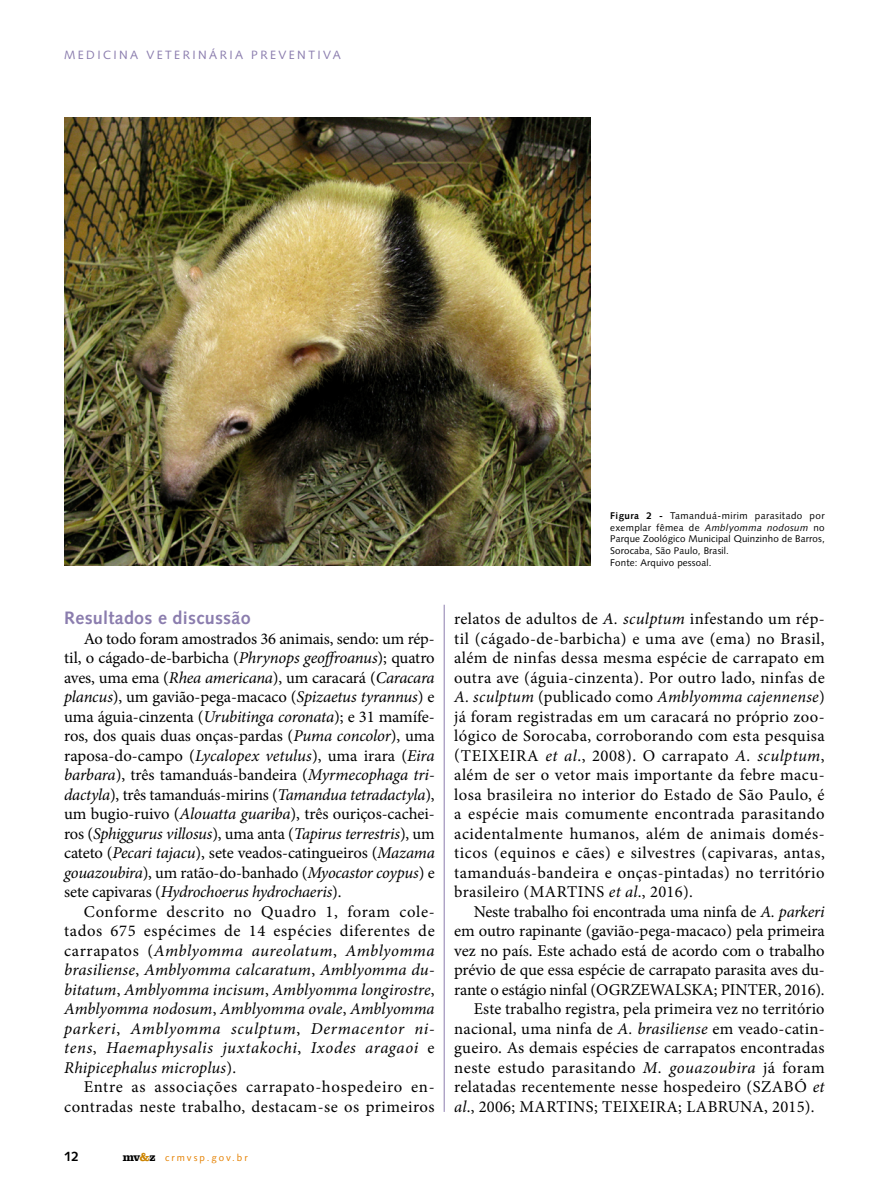
<style>
.page{position:relative;width:893px;height:1191px;background:#fff}
.page>*{position:absolute;margin:0;border:0;box-sizing:border-box;transform-origin:0 0}
.t1{font:700 18px "Syntax LT Std";letter-spacing:.015em;color:#8b7dae}
.t2{font:16.5px/19.5px "Minion Pro";letter-spacing:.01em;color:#000;text-align:justify}
.t3{font:italic 16.5px/19.5px "Minion Pro";letter-spacing:.02em;color:#000;text-align:justify}
.t4{font:16.5px "Minion Pro";letter-spacing:-.01em;color:#000}
.t5{font:16.5px/19.5px "Minion Pro";letter-spacing:.035em;color:#000;text-align:right}
.t6{font:700 13.5px "Syntax LT Std";color:#000}
.t7{font:12px "Syntax LT Std";letter-spacing:.2em;color:#8b7dae}
.t8{font:9.75px/11.7px "Syntax LT Std";letter-spacing:.015em;color:#000}
.t9{font:9.75px "Syntax LT Std";letter-spacing:.2em;color:#e58100}
.s1{font-style:italic}
.s2{font-style:normal}
.s3{font-family:"Clarendon LT Std";font-weight:700;font-size:12px;color:#000}
.s4{font-family:"Clarendon LT Std";font-weight:700;font-size:12px;color:#cc8400}
.s5{font-weight:700}
</style>
<div class="page">
<hr style="left:444px;top:605px;width:1px;height:507px;background:#8b7dae">
<img style="left:64px;top:117px;width:527px;height:449px">
<p class="t7" style="left:64px;top:47px;width:278px">MEDICINA VETERINÁRIA PREVENTIVA</p>
<p class="t1" style="left:64px;top:607px;width:188px">Resultados e discussão</p>
<p class="t2" style="left:64px;top:629px;width:372px;text-indent:20px">Ao todo foram amostrados 36 animais, sendo: um rép&shy;til, o cágado-de-barbicha (<span class="s1">Phrynops geoffroanus</span>); quatro aves, uma ema (<span class="s1">Rhea americana</span>), um caracará (<span class="s1">Caracara plancus</span>), um gavião-pega-macaco (<span class="s1">Spizaetus tyrannus</span>) e uma águia-cinzenta (<span class="s1">Urubitinga coronata</span>); e 31 mamífe&shy;ros, dos quais duas onças-pardas (<span class="s1">Puma concolor</span>), uma raposa-do-campo (<span class="s1">Lycalopex vetulus</span>), uma irara (<span class="s1">Eira barbara</span>), três tamanduás-bandeira (<span class="s1">Myrmecophaga tri&shy;dactyla</span>), três tamanduás-mirins (<span class="s1">Tamandua tetradactyla</span>), um bugio-ruivo (<span class="s1">Alouatta guariba</span>), três ouriços-cachei&shy;ros (<span class="s1">Sphiggurus villosus</span>), uma anta (<span class="s1">Tapirus terrestris</span>), um cateto (<span class="s1">Pecari tajacu</span>), sete veados-catingueiros (<span class="s1">Mazama gouazoubira</span>), um ratão-do-banhado (<span class="s1">Myocastor coypus</span>) e sete capivaras (<span class="s1">Hydrochoerus hydrochaeris</span>).</p>
<p class="t3" style="left:64px;top:901px;width:372px;text-indent:20px"><span class="s2">Conforme descrito no Quadro 1, foram cole&shy;tados 675 espécimes de 14 espécies diferentes de carrapatos (</span>Amblyomma aureolatum<span class="s2">,</span> Amblyomma brasiliense<span class="s2">,</span> Amblyomma calcaratum<span class="s2">,</span> Amblyomma du&shy;bitatum<span class="s2">,</span> Amblyomma incisum<span class="s2">,</span> Amblyomma longirostre<span class="s2">, </span>Amblyomma nodosum<span class="s2">,</span> Amblyomma ovale<span class="s2">,</span> Amblyomma parkeri<span class="s2">,</span> Amblyomma sculptum<span class="s2">,</span> Dermacentor ni&shy;tens<span class="s2">,</span> Haemaphysalis juxtakochi<span class="s2">,</span> Ixodes aragaoi <span class="s2">e </span>Rhipicephalus microplus<span class="s2">).</span></p>
<p class="t5" style="left:64px;top:1077px;width:372px">Entre as associações carrapato-hospedeiro en&shy;contradas neste trabalho, destacam-se os primeiros</p>
<p class="t6" style="left:64px;top:1148px;width:16px">12</p>
<p class="t9" style="left:123px;top:1151px;width:126px"><span class="s3">mv</span><span class="s4">&amp;</span><span class="s3">z</span> crmvsp.gov.br</p>
<p class="t8" style="left:610px;top:510px;width:216px"><span class="s5">Figura 2 -</span> Tamanduá-mirim parasitado por exemplar fêmea de <span class="s1">Amblyomma nodosum</span> no Parque Zoológico Municipal Quinzinho de Barros, Sorocaba, São Paulo, Brasil.<br>Fonte: Arquivo pessoal.</p>
<p class="t2" style="left:454px;top:609px;width:372px">relatos de adultos de <span class="s1">A. sculptum</span> infestando um rép&shy;til (cágado-de-barbicha) e uma ave (ema) no Brasil, além de ninfas dessa mesma espécie de carrapato em outra ave (águia-cinzenta). Por outro lado, ninfas de <span class="s1">A. sculptum</span> (publicado como <span class="s1">Amblyomma cajennense</span>) já foram registradas em um caracará no próprio zoo&shy;lógico de Sorocaba, corroborando com esta pesquisa (TEIXEIRA <span class="s1">et al</span>., 2008). O carrapato <span class="s1">A. sculptum</span>, além de ser o vetor mais importante da febre macu&shy;losa brasileira no interior do Estado de São Paulo, é a espécie mais comumente encontrada parasitando acidentalmente humanos, além de animais domés&shy;ticos (equinos e cães) e silvestres (capivaras, antas, tamanduás-bandeira e onças-pintadas) no território brasileiro (MARTINS <span class="s1">et al</span>., 2016).</p>
<p class="t4" style="left:474px;top:900px;width:352px">Neste trabalho foi encontrada uma ninfa de <span class="s1">A. parkeri</span></p>
<p class="t2" style="left:454px;top:921px;width:372px">em outro rapinante (gavião-pega-macaco) pela primeira</p>
<p class="t2" style="left:454px;top:941px;width:372px">vez no país. Este achado está de acordo com o trabalho</p>
<p class="t2" style="left:454px;top:960px;width:372px">prévio de que essa espécie de carrapato parasita aves du-</p>
<p class="t4" style="left:454px;top:978px;width:372px">rante o estágio ninfal (OGRZEWALSKA; PINTER, 2016).</p>
<p class="t2" style="left:474px;top:999px;width:352px">Este trabalho registra, pela primeira vez no território</p>
<p class="t2" style="left:454px;top:1019px;width:372px">nacional, uma ninfa de <span class="s1">A. brasiliense</span> em veado-catin-</p>
<p class="t2" style="left:454px;top:1038px;width:372px">gueiro. As demais espécies de carrapatos encontradas</p>
<p class="t2" style="left:454px;top:1058px;width:372px">neste estudo parasitando <span class="s1">M. gouazoubira</span> já foram</p>
<p class="t2" style="left:454px;top:1077px;width:372px">relatadas recentemente nesse hospedeiro (SZABÓ <span class="s1">et</span></p>
<p class="t2" style="left:454px;top:1097px;width:362px"><span class="s1">al</span>., 2006; MARTINS; TEIXEIRA; LABRUNA, 2015).</p>
</div>
